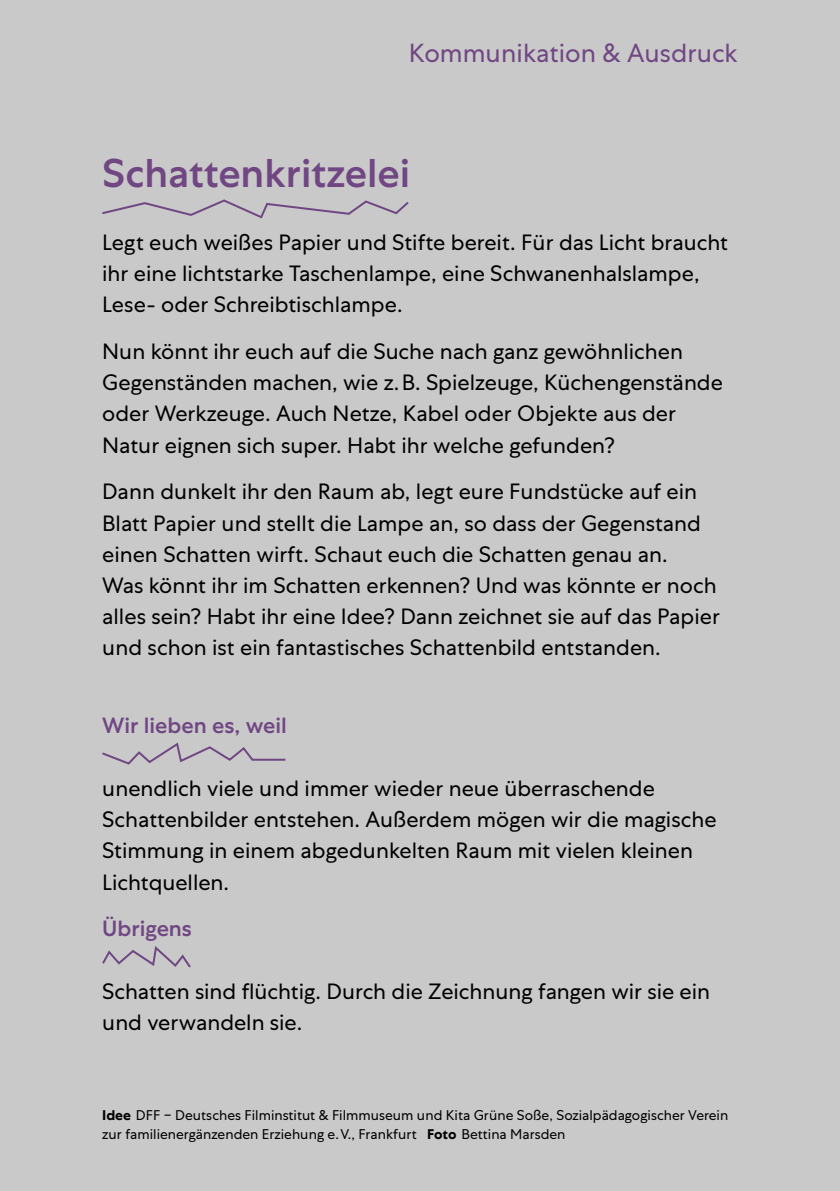
<style>
.page{position:relative;width:840px;height:1191px;background:#fff}
.page>*{position:absolute;margin:0;border:0;box-sizing:border-box;transform-origin:0 0}
.t1{font:500 40px "Centra No 1";color:#704683}
.t2{font:26px "Centra No 1";color:#704683}
.t3{font:22px/31.2px "Centra No 1";color:#000}
.t4{font:500 22px "Centra No 1";color:#704683}
.t5{font:14px/19.6px "Centra No 1";color:#000}
.s1{font-weight:700}
</style>
<div class="page">
<div style="left:0;top:0;width:839px;height:1191px;background:#c9c9c9"></div>
<svg style="left:102px;top:199px;width:307px;height:20px"></svg>
<svg style="left:102px;top:742px;width:184px;height:23px"></svg>
<svg style="left:102px;top:946px;width:89px;height:22px"></svg>
<p class="t2" style="left:408px;top:38px;width:330px">Kommunikation &amp; Ausdruck</p>
<h1 class="t1" style="left:102px;top:150px;width:309px">Schattenkritzelei</h1>
<p class="t3" style="left:102px;top:226px;width:627px">Legt euch weißes Papier und Stifte bereit. Für das Licht braucht ihr eine lichtstarke Taschenlampe, eine Schwanenhalslampe,<br>Lese- oder Schreibtischlampe.</p>
<p class="t3" style="left:102px;top:336px;width:622px">Nun könnt ihr euch auf die Suche nach ganz gewöhnlichen Gegenständen machen, wie z. B. Spielzeuge, Küchengenstände oder Werkzeuge. Auch Netze, Kabel oder Objekte aus der Natur eignen sich super. Habt ihr welche gefunden?</p>
<p class="t3" style="left:102px;top:476px;width:619px">Dann dunkelt ihr den Raum ab, legt eure Fundstücke auf ein Blatt Papier und stellt die Lampe an, so dass der Gegenstand einen Schatten wirft. Schaut euch die Schatten genau an.<br>Was könnt ihr im Schatten erkennen? Und was könnte er noch alles sein? Habt ihr eine Idee? Dann zeichnet sie auf das Papier und schon ist ein fantastisches Schattenbild entstanden.</p>
<p class="t4" style="left:102px;top:713px;width:186px">Wir lieben es, weil</p>
<p class="t3" style="left:102px;top:772px;width:615px">unendlich viele und immer wieder neue überraschende Schattenbilder entstehen. Außerdem mögen wir die magische Stimmung in einem abgedunkelten Raum mit vielen kleinen Lichtquellen.</p>
<p class="t4" style="left:102px;top:916px;width:91px">Übrigens</p>
<p class="t3" style="left:102px;top:975px;width:609px">Schatten sind flüchtig. Durch die Zeichnung fangen wir sie ein und verwandeln sie.</p>
<p class="t5" style="left:102px;top:1105px;width:627px"><span class="s1">Idee</span> DFF – Deutsches Filminstitut &amp; Filmmuseum und Kita Grüne Soße, Sozialpädagogischer Verein zur familienergänzenden Erziehung e. V., Frankfurt <span class="s1">Foto</span> Bettina Marsden</p>
</div>
